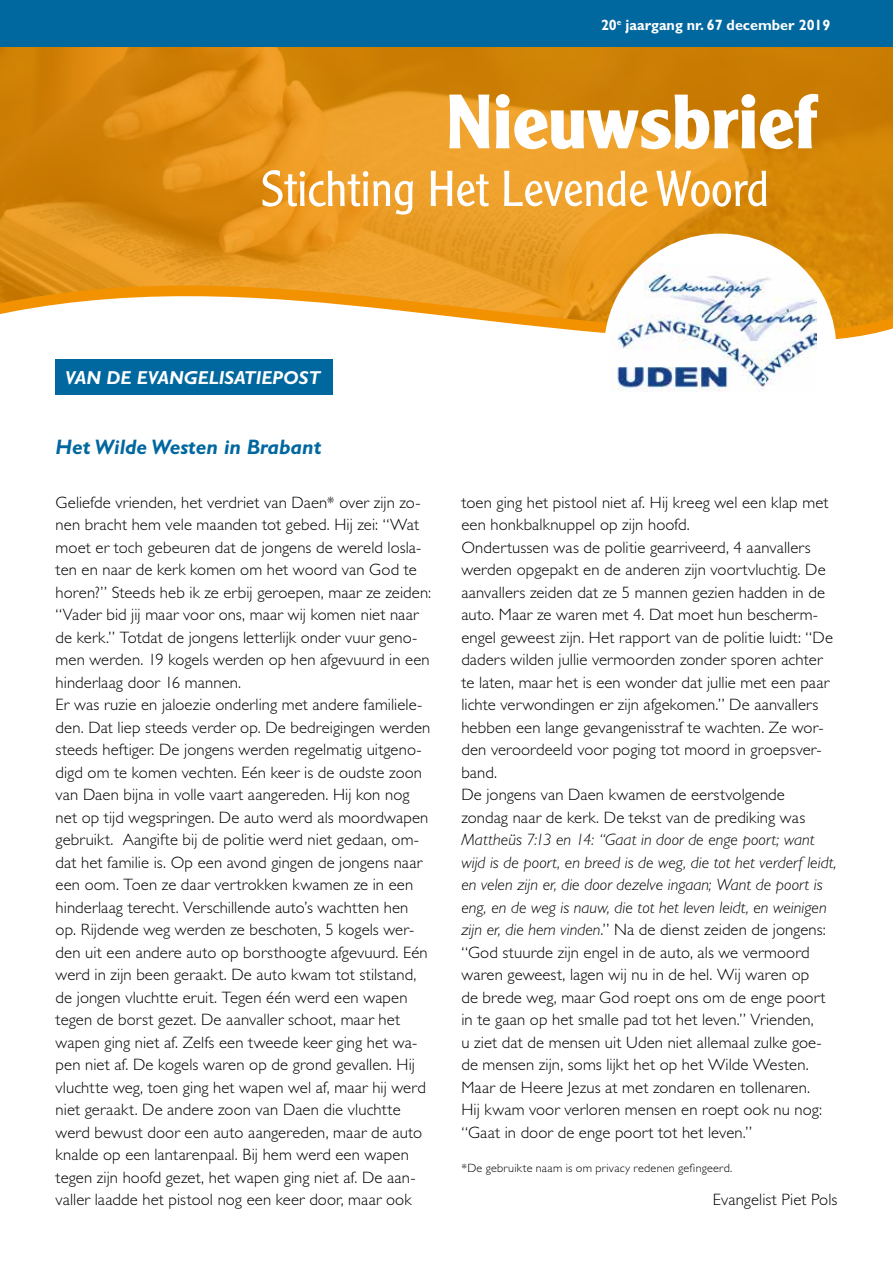
<style>
.page{position:relative;width:893px;height:1263px;background:#fff}
.page>*{position:absolute;margin:0;border:0;box-sizing:border-box;transform-origin:0 0}
.t1{font:700 75.15px "Clearface Gothic LT Std";color:#fff}
.t2{font:300 49.2px "Clearface Gothic LT Std";color:#fff}
.t3{font:italic 700 21px "Gill Sans Std";color:#00679f}
.t4{font:italic 700 18.75px "Gill Sans Std";color:#fff}
.t5{font:300 16.5px/22.5px "Gill Sans Std";letter-spacing:.005em;color:#000}
.t6{font:700 15px "Gill Sans Std";color:#fff;scale:.96 1}
.t7{font:300 12px "Gill Sans Std";letter-spacing:.02em;color:#000}
.s1{font-style:italic}
</style>
<div class="page">
<div style="left:56px;top:359px;width:277px;height:35px;background:#00679f"></div>
<img style="left:0;top:47px;width:893px;height:286px">
<div style="left:604px;top:234px;width:232px;height:232px;background:#fff;border-radius:50%"></div>
<div style="left:0;top:0;width:893px;height:47px;background:#00679f"></div>
<img style="left:610px;top:264px;width:207px;height:128px">
<p class="t6" style="left:601px;top:16px;width:241px">20<sup>e</sup> jaargang nr. 67 december 2019</p>
<h1 class="t1" style="left:446px;top:78px;width:372px">Nieuwsbrief</h1>
<h2 class="t2" style="left:261px;top:159px;width:510px">Stichting Het Levende Woord</h2>
<p class="t4" style="left:65px;top:367px;width:257px">VAN DE EVANGELISATIEPOST</p>
<p class="t3" style="left:56px;top:434px;width:267px">Het Wilde Westen in Brabant</p>
<p class="t5" style="left:56px;top:491px;width:377px">Geliefde vrienden, het verdriet van Daen* over zijn zo&shy;nen bracht hem vele maanden tot gebed. Hij zei: “Wat moet er toch gebeuren dat de jongens de wereld losla&shy;ten en naar de kerk komen om het woord van God te horen?” Steeds heb ik ze erbij geroepen, maar ze zeiden: “Vader bid jij maar voor ons, maar wij komen niet naar de kerk.” Totdat de jongens letterlijk onder vuur geno&shy;men werden. 19 kogels werden op hen afgevuurd in een hinderlaag door 16 mannen.<br>Er was ruzie en jaloezie onderling met andere familiele&shy;den. Dat liep steeds verder op. De bedreigingen werden steeds heftiger. De jongens werden regelmatig uitgeno&shy;digd om te komen vechten. Eén keer is de oudste zoon van Daen bijna in volle vaart aangereden. Hij kon nog net op tijd wegspringen. De auto werd als moordwapen gebruikt. Aangifte bij de politie werd niet gedaan, om&shy;dat het familie is. Op een avond gingen de jongens naar een oom. Toen ze daar vertrokken kwamen ze in een hinderlaag terecht. Verschillende auto’s wachtten hen op. Rijdende weg werden ze beschoten, 5 kogels wer&shy;den uit een andere auto op borsthoogte afgevuurd. Eén werd in zijn been geraakt. De auto kwam tot stilstand, de jongen vluchtte eruit. Tegen één werd een wapen tegen de borst gezet. De aanvaller schoot, maar het wapen ging niet af. Zelfs een tweede keer ging het wa&shy;pen niet af. De kogels waren op de grond gevallen. Hij vluchtte weg, toen ging het wapen wel af, maar hij werd niet geraakt. De andere zoon van Daen die vluchtte werd bewust door een auto aangereden, maar de auto knalde op een lantarenpaal. Bij hem werd een wapen tegen zijn hoofd gezet, het wapen ging niet af. De aan&shy;valler laadde het pistool nog een keer door, maar ook</p>
<p class="t5" style="left:461px;top:491px;width:373px">toen ging het pistool niet af. Hij kreeg wel een klap met een honkbalknuppel op zijn hoofd.<br>Ondertussen was de politie gearriveerd, 4 aanvallers werden opgepakt en de anderen zijn voortvluchtig. De aanvallers zeiden dat ze 5 mannen gezien hadden in de auto. Maar ze waren met 4. Dat moet hun bescherm&shy;engel geweest zijn. Het rapport van de politie luidt: “De daders wilden jullie vermoorden zonder sporen achter te laten, maar het is een wonder dat jullie met een paar lichte verwondingen er zijn afgekomen.” De aanvallers hebben een lange gevangenisstraf te wachten. Ze wor&shy;den veroordeeld voor poging tot moord in groepsver&shy;band.<br>De jongens van Daen kwamen de eerstvolgende zondag naar de kerk. De tekst van de prediking was</p>
<p class="t5" style="left:461px;top:829px;width:377px"><span class="s1">Mattheüs 7:13 en 14: “Gaat in door de enge poort; want wijd is de poort, en breed is de weg, die tot het verderf leidt, en velen zijn er, die door dezelve ingaan; Want de poort is eng, en de weg is nauw, die tot het leven leidt, en weinigen zijn er, die hem vinden</span>.” Na de dienst zeiden de jongens: “God stuurde zijn engel in de auto, als we vermoord waren geweest, lagen wij nu in de hel. Wij waren op<br>de brede weg, maar God roept ons om de enge poort in te gaan op het smalle pad tot het leven.” Vrienden,<br>u ziet dat de mensen uit Uden niet allemaal zulke goe&shy;de mensen zijn, soms lijkt het op het Wilde Westen.<br>Maar de Heere Jezus at met zondaren en tollenaren.<br>Hij kwam voor verloren mensen en roept ook nu nog: “Gaat in door de enge poort tot het leven.”</p>
<p class="t7" style="left:461px;top:1161px;width:272px">*De gebruikte naam is om privacy redenen gefingeerd.</p>
<p class="t5" style="left:713px;top:1189px;width:126px">Evangelist Piet Pols</p>
</div>
